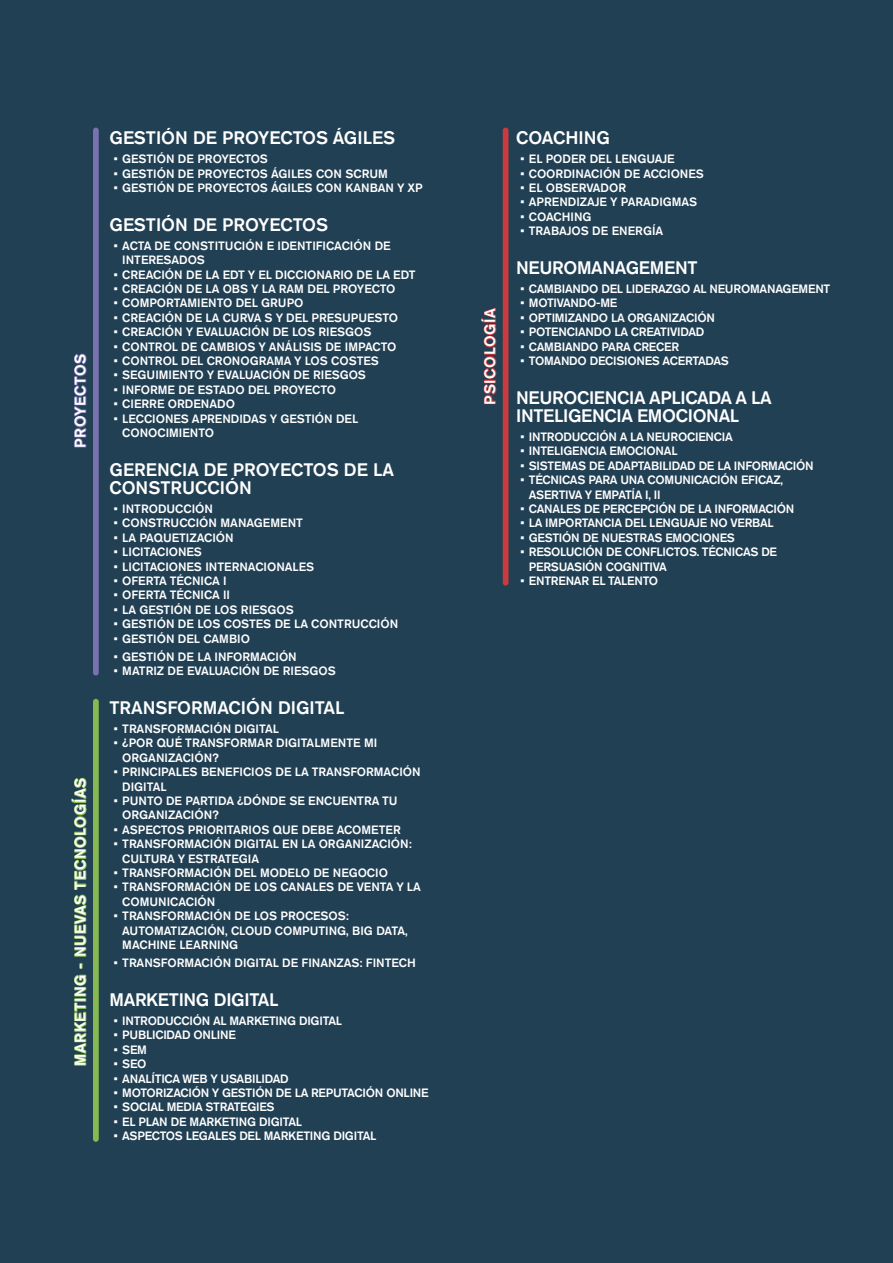
<style>
.page{position:relative;width:893px;height:1263px;background:#224054}
.page>*{position:absolute;margin:0;border:0;box-sizing:border-box;transform-origin:0 0}
.t1{font:500 18px/18px "Akzidenz Grotesk BQ";letter-spacing:-.015em;color:#fff}
.t2{font:500 15px "Akzidenz Grotesk BQ";letter-spacing:.05em;color:#fff}
.t3{font:500 12px/14.4px "Akzidenz Grotesk BQ";color:#fff}
.t4{font:500 12px/14.4px "Akzidenz Grotesk BQ";letter-spacing:-.02em;color:#fff}
</style>
<div class="page">
<div style="left:93px;top:128px;width:6px;height:547px;background:#7872af;border-radius:3px"></div>
<div style="left:503px;top:128px;width:5px;height:457px;background:#c93b3d;border-radius:3px"></div>
<div style="left:93px;top:699px;width:6px;height:443px;background:#86b94e;border-radius:3px"></div>
<svg style="left:74px;top:353px;width:13px;height:95px"></svg>
<svg style="left:481px;top:307px;width:16px;height:98px"></svg>
<svg style="left:74px;top:963px;width:13px;height:103px"></svg>
<svg style="left:71px;top:777px;width:16px;height:180px"></svg>
<p class="t2" style="left:71px;top:448px;width:96px;rotate:-90deg">PROYECTOS</p>
<p class="t2" style="left:71px;top:1066px;width:290px;rotate:-90deg">MARKETING - NUEVAS TECNOLOGÍAS</p>
<h1 class="t1" style="left:109px;top:129px;width:287px">GESTIÓN DE PROYECTOS ÁGILES</h1>
<p class="t3" style="left:114px;top:151px;width:156px">• GESTIÓN DE PROYECTOS</p>
<p class="t3" style="left:114px;top:166px;width:276px">• GESTIÓN DE PROYECTOS ÁGILES CON SCRUM</p>
<p class="t3" style="left:114px;top:180px;width:310px">• GESTIÓN DE PROYECTOS ÁGILES CON KANBAN Y XP</p>
<h1 class="t1" style="left:109px;top:216px;width:220px">GESTIÓN DE PROYECTOS</h1>
<p class="t3" style="left:122px;top:238px;width:270px;text-indent:-9px">• ACTA DE CONSTITUCIÓN E IDENTIFICACIÓN DE<br>INTERESADOS</p>
<p class="t3" style="left:114px;top:267px;width:303px">• CREACIÓN DE LA EDT Y EL DICCIONARIO DE LA EDT</p>
<p class="t3" style="left:114px;top:281px;width:283px">• CREACIÓN DE LA OBS Y LA RAM DEL PROYECTO</p>
<p class="t3" style="left:114px;top:296px;width:191px">• COMPORTAMIENTO DEL GRUPO</p>
<p class="t3" style="left:114px;top:310px;width:286px">• CREACIÓN DE LA CURVA S Y DEL PRESUPUESTO</p>
<p class="t3" style="left:114px;top:325px;width:259px">• CREACIÓN Y EVALUACIÓN DE LOS RIESGOS</p>
<p class="t3" style="left:114px;top:339px;width:284px">• CONTROL DE CAMBIOS Y ANÁLISIS DE IMPACTO</p>
<p class="t3" style="left:114px;top:353px;width:266px">• CONTROL DEL CRONOGRAMA Y LOS COSTES</p>
<p class="t3" style="left:114px;top:368px;width:254px">• SEGUIMIENTO Y EVALUACIÓN DE RIESGOS</p>
<p class="t3" style="left:114px;top:382px;width:224px">• INFORME DE ESTADO DEL PROYECTO</p>
<p class="t3" style="left:114px;top:397px;width:123px">• CIERRE ORDENADO</p>
<p class="t3" style="left:122px;top:411px;width:238px;text-indent:-9px">• LECCIONES APRENDIDAS Y GESTIÓN DEL<br>CONOCIMIENTO</p>
<h1 class="t1" style="left:109px;top:461px;width:286px">GERENCIA DE PROYECTOS DE LA<br>CONSTRUCCIÓN</h1>
<p class="t3" style="left:114px;top:501px;width:101px">• INTRODUCCIÓN</p>
<p class="t3" style="left:114px;top:516px;width:191px">• CONSTRUCCIÓN MANAGEMENT</p>
<p class="t3" style="left:114px;top:530px;width:121px">• LA PAQUETIZACIÓN</p>
<p class="t3" style="left:114px;top:545px;width:90px">• LICITACIONES</p>
<p class="t3" style="left:114px;top:559px;width:202px">• LICITACIONES INTERNACIONALES</p>
<p class="t3" style="left:114px;top:573px;width:114px">• OFERTA TÉCNICA I</p>
<p class="t3" style="left:114px;top:588px;width:118px">• OFERTA TÉCNICA II</p>
<p class="t3" style="left:114px;top:602px;width:182px">• LA GESTIÓN DE LOS RIESGOS</p>
<p class="t3" style="left:114px;top:617px;width:286px">• GESTIÓN DE LOS COSTES DE LA CONTRUCCIÓN</p>
<p class="t3" style="left:114px;top:631px;width:138px">• GESTIÓN DEL CAMBIO</p>
<p class="t3" style="left:114px;top:649px;width:185px">• GESTIÓN DE LA INFORMACIÓN</p>
<p class="t3" style="left:114px;top:663px;width:223px">• MATRIZ DE EVALUACIÓN DE RIESGOS</p>
<h1 class="t1" style="left:109px;top:699px;width:237px">TRANSFORMACIÓN DIGITAL</h1>
<p class="t3" style="left:114px;top:721px;width:167px">• TRANSFORMACIÓN DIGITAL</p>
<p class="t3" style="left:122px;top:736px;width:257px;text-indent:-9px">• ¿POR QUÉ TRANSFORMAR DIGITALMENTE MI<br>ORGANIZACIÓN?</p>
<p class="t3" style="left:122px;top:764px;width:300px;text-indent:-9px">• PRINCIPALES BENEFICIOS DE LA TRANSFORMACIÓN<br>DIGITAL</p>
<p class="t3" style="left:122px;top:793px;width:277px;text-indent:-9px">• PUNTO DE PARTIDA ¿DÓNDE SE ENCUENTRA TU<br>ORGANIZACIÓN?</p>
<p class="t3" style="left:114px;top:822px;width:289px">• ASPECTOS PRIORITARIOS QUE DEBE ACOMETER</p>
<p class="t3" style="left:122px;top:836px;width:291px;text-indent:-9px">• TRANSFORMACIÓN DIGITAL EN LA ORGANIZACIÓN:<br>CULTURA Y ESTRATEGIA</p>
<p class="t3" style="left:114px;top:865px;width:276px">• TRANSFORMACIÓN DEL MODELO DE NEGOCIO</p>
<p class="t3" style="left:122px;top:880px;width:300px;text-indent:-9px">• TRANSFORMACIÓN DE LOS CANALES DE VENTA Y LA<br>COMUNICACIÓN</p>
<p class="t3" style="left:122px;top:908px;width:287px;text-indent:-9px">• TRANSFORMACIÓN DE LOS PROCESOS:<br>AUTOMATIZACIÓN, CLOUD COMPUTING, BIG DATA,<br>MACHINE LEARNING</p>
<p class="t3" style="left:114px;top:955px;width:303px">• TRANSFORMACIÓN DIGITAL DE FINANZAS: FINTECH</p>
<h1 class="t1" style="left:109px;top:990px;width:171px">MARKETING DIGITAL</h1>
<p class="t4" style="left:114px;top:1013px;width:230px">• INTRODUCCIÓN AL MARKETING DIGITAL</p>
<p class="t4" style="left:114px;top:1028px;width:124px">• PUBLICIDAD ONLINE</p>
<p class="t3" style="left:114px;top:1042px;width:35px">• SEM</p>
<p class="t3" style="left:114px;top:1056px;width:34px">• SEO</p>
<p class="t4" style="left:114px;top:1071px;width:176px">• ANALÍTICA WEB Y USABILIDAD</p>
<p class="t4" style="left:114px;top:1085px;width:316px">• MOTORIZACIÓN Y GESTIÓN DE LA REPUTACIÓN ONLINE</p>
<p class="t4" style="left:114px;top:1100px;width:162px">• SOCIAL MEDIA STRATEGIES</p>
<p class="t4" style="left:114px;top:1114px;width:190px">• EL PLAN DE MARKETING DIGITAL</p>
<p class="t4" style="left:114px;top:1128px;width:264px">• ASPECTOS LEGALES DEL MARKETING DIGITAL</p>
<p class="t2" style="left:481px;top:405px;width:98px;rotate:-90deg">PSICOLOGÍA</p>
<h1 class="t1" style="left:516px;top:129px;width:95px">COACHING</h1>
<p class="t3" style="left:520px;top:151px;width:156px">• EL PODER DEL LENGUAJE</p>
<p class="t3" style="left:520px;top:166px;width:185px">• COORDINACIÓN DE ACCIONES</p>
<p class="t3" style="left:520px;top:180px;width:107px">• EL OBSERVADOR</p>
<p class="t3" style="left:520px;top:195px;width:178px">• APRENDIZAJE Y PARADIGMAS</p>
<p class="t3" style="left:520px;top:209px;width:73px">• COACHING</p>
<p class="t3" style="left:520px;top:223px;width:144px">• TRABAJOS DE ENERGÍA</p>
<h1 class="t1" style="left:516px;top:259px;width:183px">NEUROMANAGEMENT</h1>
<p class="t4" style="left:520px;top:281px;width:311px">• CAMBIANDO DEL LIDERAZGO AL NEUROMANAGEMENT</p>
<p class="t4" style="left:520px;top:296px;width:99px">• MOTIVANDO-ME</p>
<p class="t4" style="left:520px;top:310px;width:196px">• OPTIMIZANDO LA ORGANIZACIÓN</p>
<p class="t4" style="left:520px;top:325px;width:185px">• POTENCIANDO LA CREATIVIDAD</p>
<p class="t4" style="left:520px;top:339px;width:160px">• CAMBIANDO PARA CRECER</p>
<p class="t4" style="left:520px;top:353px;width:210px">• TOMANDO DECISIONES ACERTADAS</p>
<h1 class="t1" style="left:516px;top:389px;width:257px">NEUROCIENCIA APLICADA A LA<br>INTELIGENCIA EMOCIONAL</h1>
<p class="t4" style="left:520px;top:429px;width:214px">• INTRODUCCIÓN A LA NEUROCIENCIA</p>
<p class="t4" style="left:520px;top:444px;width:159px">• INTELIGENCIA EMOCIONAL</p>
<p class="t4" style="left:520px;top:458px;width:295px">• SISTEMAS DE ADAPTABILIDAD DE LA INFORMACIÓN</p>
<p class="t4" style="left:529px;top:473px;width:256px;text-indent:-9px">• TÉCNICAS PARA UNA COMUNICACIÓN EFICAZ,<br>ASERTIVA Y EMPATÍA I, II</p>
<p class="t4" style="left:520px;top:501px;width:276px">• CANALES DE PERCEPCIÓN DE LA INFORMACIÓN</p>
<p class="t4" style="left:520px;top:516px;width:255px">• LA IMPORTANCIA DEL LENGUAJE NO VERBAL</p>
<p class="t4" style="left:520px;top:530px;width:216px">• GESTIÓN DE NUESTRAS EMOCIONES</p>
<p class="t4" style="left:529px;top:545px;width:250px;text-indent:-9px">• RESOLUCIÓN DE CONFLICTOS. TÉCNICAS DE<br>PERSUASIÓN COGNITIVA</p>
<p class="t4" style="left:520px;top:573px;width:139px">• ENTRENAR EL TALENTO</p>
</div>
